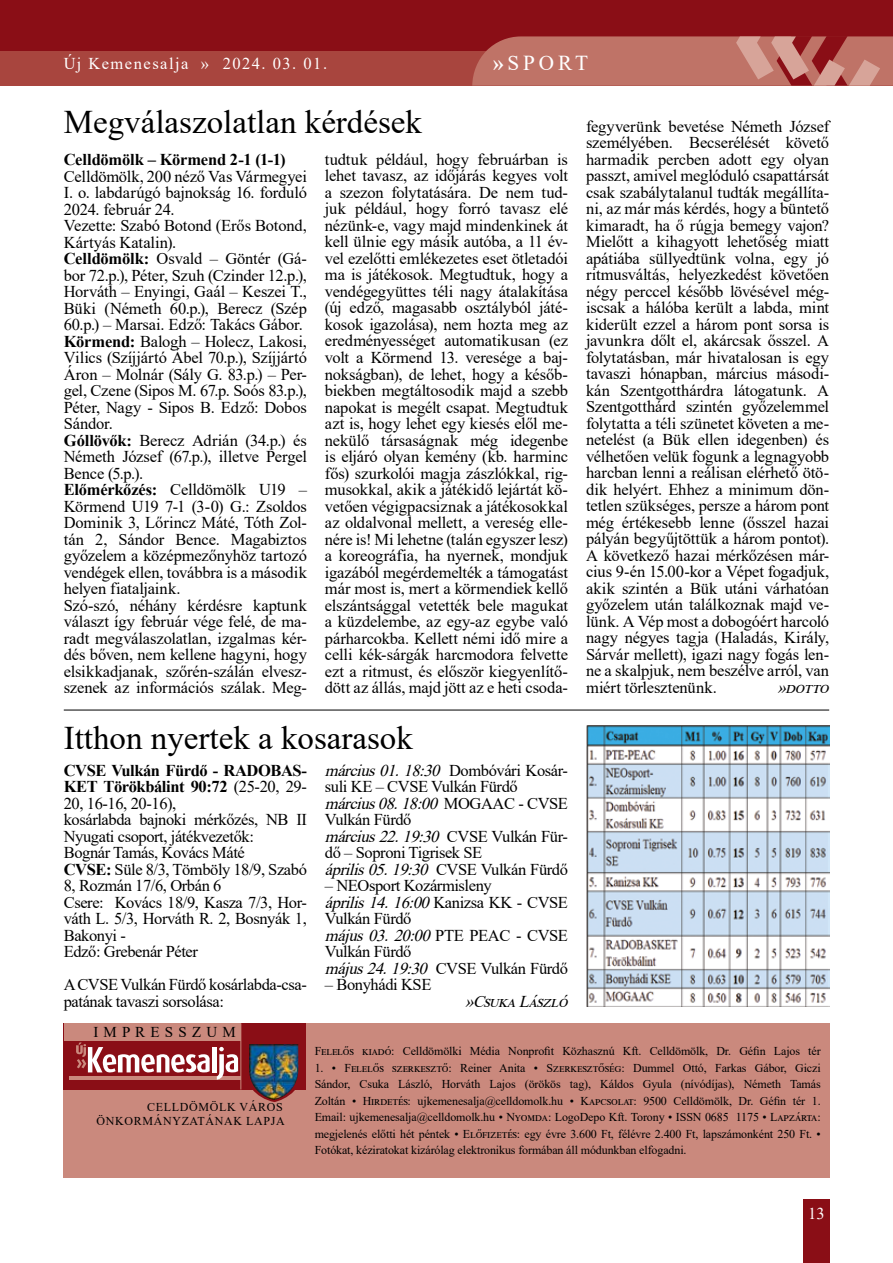
<style>
.page{position:relative;width:893px;height:1263px;background:#fff}
.page>*{position:absolute;margin:0;border:0;box-sizing:border-box;transform-origin:0 0}
.t1{font:33px "Times New Roman";color:#000}
.t2{font:21.3px "Times New Roman";letter-spacing:.185em;color:#fff}
.t3{font:16.5px/16.5px "Times New Roman";letter-spacing:-.015em;color:#000}
.t4{font:16.5px "Times New Roman";letter-spacing:.09em;color:#fff}
.t5{font:700 16.5px "Times New Roman";letter-spacing:-.015em;color:#000}
.t6{font:italic 16.5px "Times New Roman";color:#000}
.t7{font:15px "Times New Roman";color:#000}
.t8{font:12px/16.5px "Times New Roman";letter-spacing:-.01em;color:#000;text-align:justify}
.t9{font:12px/14.4px "Times New Roman";letter-spacing:.055em;color:#000;text-align:right}
.s1{font-weight:700}
.s2{font-style:italic}
</style>
<div class="page">
<div style="left:0;top:0;width:893px;height:85px;background:#8a0e16"></div>
<div style="left:0;top:52px;width:893px;height:34px;background:#a8453e"></div>
<div style="left:803px;top:1199px;width:26px;height:64px;background:#8a0e16"></div>
<svg style="left:472px;top:36px;width:421px;height:50px;background:#bd6f65"></svg>
<div style="left:64px;top:1089px;width:242px;height:89px;background:#ca897d"></div>
<div style="left:64px;top:1023px;width:242px;height:66px;background:#8a0e16"></div>
<div style="left:64px;top:1023px;width:177px;height:17px;background:#ca897d"></div>
<hr style="left:70px;top:1076px;width:171px;height:4px;background:#ca897d">
<svg style="left:76px;top:1042px;width:134px;height:31px"></svg>
<div style="left:212px;top:1047px;width:5px;height:25px;background:#fff"></div>
<div style="left:306px;top:1023px;width:523px;height:155px;background:#ca897d"></div>
<img style="left:217px;top:1035px;width:87px;height:67px">
<hr style="left:64px;top:710px;width:765px;height:1px;background:#000">
<img style="left:587px;top:725px;width:242px;height:282px">
<p class="t4" style="left:64px;top:52px;width:265px">Új Kemenesalja » 2024. 03. 01.</p>
<p class="t2" style="left:493px;top:48px;width:96px"><span class="s1">»</span>SPORT</p>
<h1 class="t1" style="left:64px;top:99px;width:360px">Megválaszolatlan kérdések</h1>
<p class="t5" style="left:64px;top:148px;width:223px">Celldömölk – Körmend 2-1 (1-1)</p>
<p class="t3" style="left:64px;top:167px;width:245px">Celldömölk, 200 néző Vas Vármegyei<br>I. o. labdarúgó bajnokság 16. forduló<br>2024. február 24.<br>Vezette: Szabó Botond (Erős Botond,<br>Kártyás Katalin).<br><span class="s1">Celldömölk:</span> Osvald – Göntér (Gá&shy;bor 72.p.), Péter, Szuh (Czinder 12.p.),<br>Horváth – Enyingi, Gaál – Keszei T.,<br>Büki (Németh 60.p.), Berecz (Szép<br>60.p.) – Marsai. Edző: Takács Gábor.<br><span class="s1">Körmend:</span> Balogh – Holecz, Lakosi,<br>Vilics (Szíjjártó Ábel 70.p.), Szíjjártó<br>Áron – Molnár (Sály G. 83.p.) – Per&shy;gel, Czene (Sipos M. 67.p. Soós 83.p.),<br>Péter, Nagy - Sipos B. Edző: Dobos<br>Sándor.<br><span class="s1">Góllövők:</span> Berecz Adrián (34.p.) és<br>Németh József (67.p.), illetve Pergel<br>Bence (5.p.).<br><span class="s1">Előmérkőzés:</span> Celldömölk U19 –<br>Körmend U19 7-1 (3-0) G.: Zsoldos<br>Dominik 3, Lőrincz Máté, Tóth Zol&shy;tán 2, Sándor Bence. Magabiztos győzelem a középmezőnyhöz tartozó vendégek ellen, továbbra is a második helyen fiataljaink.<br>Szó-szó, néhány kérdésre kaptunk választ így február vége felé, de ma&shy;radt megválaszolatlan, izgalmas kér&shy;dés bőven, nem kellene hagyni, hogy elsikkadjanak, szőrén-szálán elves - szenek az információs szálak. Meg-</p>
<p class="t3" style="left:325px;top:151px;width:245px;text-align:justify">tudtuk például, hogy februárban is lehet tavasz, az időjárás kegyes volt a szezon folytatására. De nem tud&shy;juk például, hogy forró tavasz elé nézünk-e, vagy majd mindenkinek át kell ülnie egy másik autóba, a 11 év&shy;vel ezelőtti emlékezetes eset ötletadói ma is játékosok. Megtudtuk, hogy a vendégegyüttes téli nagy átalakítása (új edző, magasabb osztályból játé&shy;kosok igazolása), nem hozta meg az eredményességet automatikusan (ez volt a Körmend 13. veresége a baj&shy;nokságban), de lehet, hogy a későb&shy;biekben megtáltosodik majd a szebb napokat is megélt csapat. Megtudtuk azt is, hogy lehet egy kiesés elől me&shy;nekülő társaságnak még idegenbe is eljáró olyan kemény (kb. harminc fős) szurkolói magja zászlókkal, rig&shy;musokkal, akik a játékidő lejártát kö&shy;vetően végigpacsiznak a játékosokkal az oldalvonal mellett, a vereség elle&shy;nére is! Mi lehetne (talán egyszer lesz) a koreográfia, ha nyernek, mondjuk igazából megérdemelték a támogatást már most is, mert a körmendiek kellő elszántsággal vetették bele magukat a küzdelembe, az egy-az egybe való párharcokba. Kellett némi idő mire a celli kék-sárgák harcmodora felvette ezt a ritmust, és először kiegyenlítő&shy;dött az állás, majd jött az e heti csoda-</p>
<h1 class="t1" style="left:64px;top:715px;width:351px">Itthon nyertek a kosarasok</h1>
<p class="t3" style="left:64px;top:761px;width:245px"><span class="s1">CVSE Vulkán Fürdő - RADOBAS-<br>KET Törökbálint 90:72</span> (25-20, 29-<br>20, 16-16, 20-16),<br>kosárlabda bajnoki mérkőzés, NB II<br>Nyugati csoport, játékvezetők:<br>Bognár Tamás, Kovács Máté<br><span class="s1">CVSE:</span> Süle 8/3, Tömböly 18/9, Szabó<br>8, Rozmán 17/6, Orbán 6<br>Csere: Kovács 18/9, Kasza 7/3, Hor&shy;váth L. 5/3, Horváth R. 2, Bosnyák 1,<br>Bakonyi -<br>Edző: Grebenár Péter</p>
<p class="t3" style="left:64px;top:976px;width:245px">A CVSE Vulkán Fürdő kosárlabda-csa&shy;patának tavaszi sorsolása:</p>
<p class="t7" style="left:93px;top:1021px;width:144px">I M P R E S S Z U M</p>
<p class="t3" style="left:325px;top:761px;width:245px"><span class="s2">március01.18:30</span> Dombóvári Kosár&shy;suli KE – CVSE Vulkán Fürdő <span class="s2">március08.18:00</span> M O G A A C - C V S E<br>Vulkán Fürdő<br><span class="s2">március22.19:30</span> C V S E Vu l k án F ür&shy;dő – Soproni Tigrisek SE <span class="s2">április05.19:30</span> C V S E Vu l k án F ür d ő</p>
<p class="t3" style="left:325px;top:877px;width:245px">– NEOsport Kozármisleny <span class="s2">április14.16:00</span>K an i z s a KK - C V S E<br>Vulkán Fürdő<br><span class="s2">május03.20:00</span>P T E P E A C - C V S E<br>Vulkán Fürdő<br><span class="s2">május24.19:30</span> CVSE Vulkán Fürdő</p>
<p class="t3" style="left:325px;top:976px;width:108px">– Bonyhádi KSE</p>
<p class="t6" style="left:465px;top:989px;width:109px">»CsukaLászló</p>
<p class="t3" style="left:586px;top:118px;width:245px;text-align:justify">fegyverünk bevetése Németh József személyében. Becserélését követő harmadik percben adott egy olyan passzt, amivel meglóduló csapattársát csak szabálytalanul tudták megállíta&shy;ni, az már más kérdés, hogy a büntető kimaradt, ha ő rúgja bemegy vajon?<br>Mielőtt a kihagyott lehetőség miatt apátiába süllyedtünk volna, egy jó ritmusváltás, helyezkedést követően négy perccel később lövésével még&shy;iscsak a hálóba került a labda, mint kiderült ezzel a három pont sorsa is javunkra dőlt el, akárcsak ősszel. A folytatásban, már hivatalosan is egy tavaszi hónapban, március másodi&shy;kán Szentgotthárdra látogatunk. A Szentgotthárd szintén győzelemmel folytatta a téli szünetet követen a me&shy;netelést (a Bük ellen idegenben) és vélhetően velük fogunk a legnagyobb harcban lenni a reálisan elérhető ötö&shy;dik helyért. Ehhez a minimum dön&shy;tetlen szükséges, persze a három pont még értékesebb lenne (ősszel hazai pályán begyűjtöttük a három pontot).<br>A következő hazai mérkőzésen már&shy;cius 9-én 15.00-kor a Vépet fogadjuk, akik szintén a Bük utáni várhatóan győzelem után találkoznak majd ve&shy;lünk. A Vép most a dobogóért harcoló nagy négyes tagja (Haladás, Király, Sárvár mellett), igazi nagy fogás len&shy;ne a skalpjuk, nem beszélve arról, van miért törlesztenünk.</p>
<p class="t6" style="left:777px;top:676px;width:58px">»dotto</p>
<p class="t9" style="left:96px;top:1099px;width:190px">CELLDÖMÖLK VÁROS<br>ÖNKORMÁNYZATÁNAK LAPJA</p>
<p class="t8" style="left:315px;top:1042px;width:508px">Felelős kiadó: Celldömölki Média Nonprofit Közhasznú Kft. Celldömölk, Dr. Géfin Lajos tér</p>
<p class="t8" style="left:315px;top:1059px;width:508px">1. • Felelős szerkesztő: Reiner Anita • Szerkesztőség: Dummel Ottó, Farkas Gábor, Giczi Sándor, Csuka László, Horváth Lajos (örökös tag), Káldos Gyula (nívódíjas), Németh Tamás Zoltán • Hirdetés: ujkemenesalja@celldomolk.hu • Kapcsolat: 9500 Celldömölk, Dr. Géfin tér 1.<br>Email: ujkemenesalja@celldomolk.hu • Nyomda: LogoDepo Kft. Torony • ISSN 0685 1175 • Lapzárta: megjelenés előtti hét péntek • Előfizetés: egy évre 3.600 Ft, félévre 2.400 Ft, lapszámonként 250 Ft. • Fotókat, kéziratokat kizárólag elektronikus formában áll módunkban elfogadni.</p>
<p class="t4" style="left:808px;top:1202px;width:18px">13</p>
</div>
